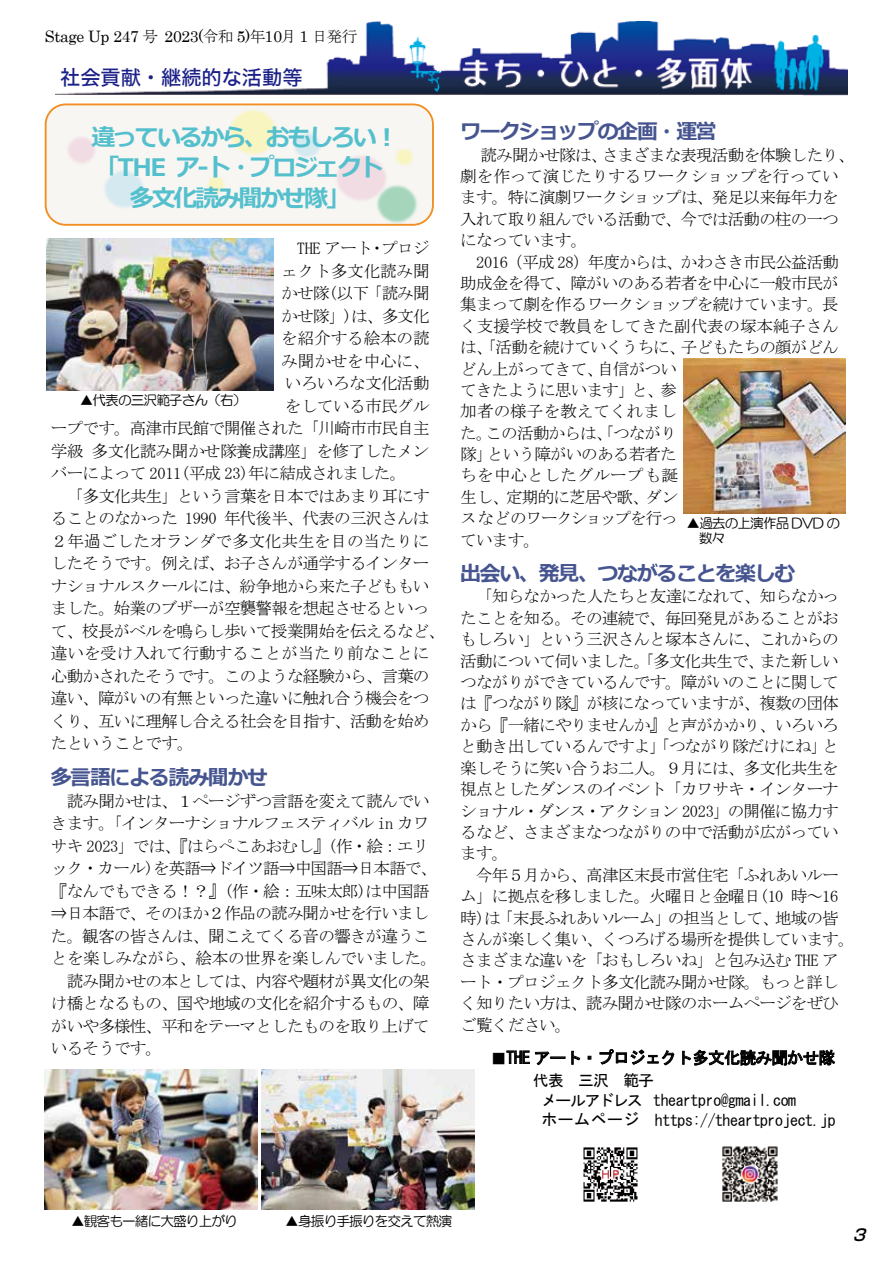
<style>
.page{position:relative;width:893px;height:1263px;background:#fff}
.page>*{position:absolute;margin:0;border:0;box-sizing:border-box;transform-origin:0 0}
.t1{font:700 24.15px/30.5px "Meiryo";letter-spacing:-.105em;color:#55c0cd;text-align:center}
.t2{font:700 20.85px "Meiryo";letter-spacing:-.065em;color:#465590}
.t3{font:20.25px "Hiragino Kaku W5 90 msp RKSJ H";color:#1c2188}
.t4{font:16.5px/21.5px "MS Mincho";letter-spacing:-.045em;color:#000}
.t5{font:16.5px "MS Mincho";color:#000}
.t6{font:16.5px "MS Mincho";letter-spacing:-.02em;color:#000}
.t7{font:16.5px "MS Gothic";letter-spacing:-.045em;color:#000}
.t8{font:15.9px "MS Gothic";letter-spacing:-.025em;color:#000}
.t9{font:italic 500 15.9px "Shin Go Pr 5";color:#000}
.t10{font:15.75px "Century";letter-spacing:-.025em;color:#000}
.t11{font:13.65px "HG Maru Gothic MPRO";letter-spacing:-.08em;color:#000}
.t12{font:13.65px/14.7px "HG Maru Gothic MPRO";letter-spacing:-.055em;color:#000}
.s1{font-family:"MS Mincho"}
.s2{font-size:15.9px}
</style>
<div class="page">
<img style="left:56px;top:22px;width:792px;height:74px">
<svg style="left:506px;top:1050px;width:59px;height:15px"></svg>
<svg style="left:571px;top:1051px;width:9px;height:14px"></svg>
<svg style="left:599px;top:1049px;width:75px;height:16px"></svg>
<svg style="left:682px;top:1049px;width:153px;height:17px"></svg>
<div style="left:46px;top:104px;width:387px;height:121px;background:#f7f6f3;border-radius:20px"></div>
<div style="left:45px;top:103px;width:389px;height:123px;border:2px solid #f18f22;border-radius:20px"></div>
<img style="left:229px;top:109px;width:48px;height:46px">
<img style="left:104px;top:171px;width:40px;height:37px">
<img style="left:293px;top:133px;width:28px;height:25px">
<img style="left:207px;top:175px;width:18px;height:19px">
<img style="left:395px;top:148px;width:19px;height:18px">
<img style="left:375px;top:183px;width:45px;height:43px">
<img style="left:46px;top:239px;width:228px;height:151px">
<img style="left:45px;top:1069px;width:212px;height:141px">
<img style="left:262px;top:1069px;width:212px;height:141px">
<img style="left:683px;top:358px;width:162px;height:155px">
<img style="left:583px;top:1147px;width:55px;height:55px">
<img style="left:722px;top:1146px;width:55px;height:56px">
<p class="t10" style="left:45px;top:23px;width:314px">Stage Up 247 <span class="s1">号</span> 2023(<span class="s1">令和</span> 5)<span class="s1">年</span>10<span class="s1">月</span> 1 <span class="s1">日発行</span></p>
<p class="t3" style="left:60px;top:67px;width:244px">社会貢献・継続的な活動等</p>
<h1 class="t1" style="left:92px;top:123px;width:309px">違っているから、おもしろい︕「THE ア-ト・プロジェクト多文化読み聞かせ隊」</h1>
<p class="t4" style="left:297px;top:237px;width:134px">THE アート・プロジ</p>
<p class="t5" style="left:281px;top:262px;width:150px">ェクト多文化読み聞</p>
<p class="t4" style="left:281px;top:282px;width:150px">かせ隊(以下「読み聞</p>
<p class="t4" style="left:281px;top:305px;width:150px">かせ隊」)は、多文化</p>
<p class="t5" style="left:281px;top:330px;width:150px">を紹介する絵本の読</p>
<p class="t5" style="left:281px;top:352px;width:150px">み聞かせを中心に、</p>
<p class="t4" style="left:285px;top:372px;width:146px">いろいろな文化活動</p>
<p class="t4" style="left:285px;top:395px;width:146px">をしている市民グル</p>
<p class="t4" style="left:51px;top:417px;width:380px">ープです。高津市民館で開催された「川崎市市民自主</p>
<p class="t6" style="left:51px;top:442px;width:380px">学級多文化読み聞かせ隊養成講座」を修了したメン</p>
<p class="t4" style="left:51px;top:462px;width:357px">バーによって 2011(平成 23)年に結成されました。</p>
<p class="t4" style="left:67px;top:485px;width:364px">「多文化共生」という言葉を日本ではあまり耳にす</p>
<p class="t4" style="left:51px;top:507px;width:380px">ることのなかった 1990 年代後半、代表の三沢さんは</p>
<p class="t5" style="left:51px;top:532px;width:380px">２年過ごしたオランダで多文化共生を目の当たりに</p>
<p class="t4" style="left:51px;top:552px;width:380px">したそうです。例えば、お子さんが通学するインター</p>
<p class="t4" style="left:51px;top:575px;width:380px">ナショナルスクールには、紛争地から来た子どももい</p>
<p class="t4" style="left:51px;top:597px;width:380px">ました。始業のブザーが空襲警報を想起させるといっ</p>
<p class="t4" style="left:51px;top:620px;width:396px">て、校長がベルを鳴らし歩いて授業開始を伝えるなど、</p>
<p class="t5" style="left:51px;top:645px;width:380px">違いを受け入れて行動することが当たり前なことに</p>
<p class="t4" style="left:51px;top:665px;width:380px">心動かされたそうです。このような経験から、言葉の</p>
<p class="t4" style="left:51px;top:687px;width:380px">違い、障がいの有無といった違いに触れ合う機会をつ</p>
<p class="t4" style="left:51px;top:710px;width:380px">くり、互いに理解し合える社会を目指す、活動を始め</p>
<p class="t4" style="left:51px;top:732px;width:144px">たということです。</p>
<p class="t2" style="left:51px;top:763px;width:219px">多言語による読み聞かせ</p>
<p class="t4" style="left:67px;top:790px;width:365px">読み聞かせは、１ページずつ言語を変えて読んでい</p>
<p class="t4" style="left:51px;top:812px;width:380px">きます。「インターナショナルフェスティバル in カワ</p>
<p class="t4" style="left:51px;top:835px;width:380px">サキ 2023」では、『はらぺこあおむし』(作・絵：エリ</p>
<p class="t4" style="left:51px;top:857px;width:388px">ック・カール)を英語⇒ドイツ語⇒中国語⇒日本語で、</p>
<p class="t4" style="left:51px;top:880px;width:380px">『なんでもできる！？』(作・絵：五味太郎)は中国語</p>
<p class="t4" style="left:51px;top:902px;width:380px">⇒日本語で、そのほか２作品の読み聞かせを行いまし</p>
<p class="t4" style="left:51px;top:925px;width:380px">た。観客の皆さんは、聞こえてくる音の響きが違うこ</p>
<p class="t6" style="left:51px;top:950px;width:388px">とを楽しみながら、絵本の世界を楽しんでいました。</p>
<p class="t4" style="left:67px;top:970px;width:364px">読み聞かせの本としては、内容や題材が異文化の架</p>
<p class="t4" style="left:51px;top:993px;width:380px">け橋となるもの、国や地域の文化を紹介するもの、障</p>
<p class="t4" style="left:51px;top:1015px;width:380px">がいや多様性、平和をテーマとしたものを取り上げて</p>
<p class="t4" style="left:51px;top:1038px;width:113px">いるそうです。</p>
<p class="t11" style="left:80px;top:393px;width:168px">▲代表の三沢範子さん（右）</p>
<p class="t2" style="left:460px;top:117px;width:258px">ワークショップの企画・運営</p>
<p class="t4" style="left:460px;top:144px;width:396px;text-indent:20px">読み聞かせ隊は、さまざまな表現活動を体験したり、劇を作って演じたりするワークショップを行っています。特に演劇ワークショップは、発足以来毎年力を入れて取り組んでいる活動で、今では活動の柱の一つになっています。</p>
<p class="t4" style="left:460px;top:251px;width:380px;text-indent:16px">2016（平成 28）年度からは、かわさき市民公益活動助成金を得て、障がいのある若者を中心に一般市民が集まって劇を作るワークショップを続けています。長く支援学校で教員をしてきた副代表の塚本純子さんは、「活動を続けていくうちに、子どもたちの顔がどんどん上がってきて、自信がつい<br>てきたように思います」と、参<br>加者の様子を教えてくれまし<br>た。この活動からは、「つながり<br>隊」という障がいのある若者た<br>ちを中心としたグループも誕<br>生し、定期的に芝居や歌、ダン<br>スなどのワークショップを行っ<br>ています。</p>
<p class="t2" style="left:460px;top:559px;width:337px">出会い、発見、つながることを楽しむ</p>
<p class="t4" style="left:460px;top:586px;width:380px;text-align:justify;text-indent:16px">「知らなかった人たちと友達になれて、知らなかったことを知る。その連続で、毎回発見があることがおもしろい」という三沢さんと塚本さんに、これからの活動について伺いました。「多文化共生で、また新しいつながりができているんです。障がいのことに関しては『つながり隊』が核になっていますが、複数の団体から『一緒にやりませんか』と声がかかり、いろいろと動き出しているんですよ」「つながり隊だけにね」と楽しそうに笑い合うお二人。９月には、多文化共生を視点としたダンスのイベント「カワサキ・インターナショナル・ダンス・アクション 2023」の開催に協力するなど、さまざまなつながりの中で活動が広がっています。</p>
<p class="t4" style="left:460px;top:864px;width:396px;text-indent:16px">今年５月から、高津区末長市営住宅「ふれあいルーム」に拠点を移しました。火曜日と金曜日(10 時～16時)は「末長ふれあいルーム」の担当として、地域の皆さんが楽しく集い、くつろげる場所を提供しています。さまざまな違いを「おもしろいね」と包み込む THE アート・プロジェクト多文化読み聞かせ隊。もっと詳しく知りたい方は、読み聞かせ隊のホームページをぜひご覧ください。</p>
<p class="t12" style="left:699px;top:516px;width:143px;text-indent:-13px">▲過去の上演作品 DVD の数々</p>
<p class="t7" style="left:491px;top:1049px;width:346px"><span class="s2">■</span>THE アート・プロジェクト多文化読み聞かせ隊</p>
<p class="t8" style="left:533px;top:1072px;width:122px">代表 三沢 範子</p>
<p class="t8" style="left:541px;top:1092px;width:256px">メールアドレス theartpro@gmail.com</p>
<p class="t8" style="left:655px;top:1112px;width:182px">https://theartproject.jp</p>
<p class="t8" style="left:541px;top:1111px;width:99px">ホームページ</p>
<p class="t11" style="left:71px;top:1214px;width:168px">▲観客も一緒に大盛り上がり</p>
<p class="t11" style="left:285px;top:1214px;width:168px">▲身振り手振りを交えて熱演</p>
<p class="t9" style="left:851px;top:1222px;width:24px">３</p>
</div>
